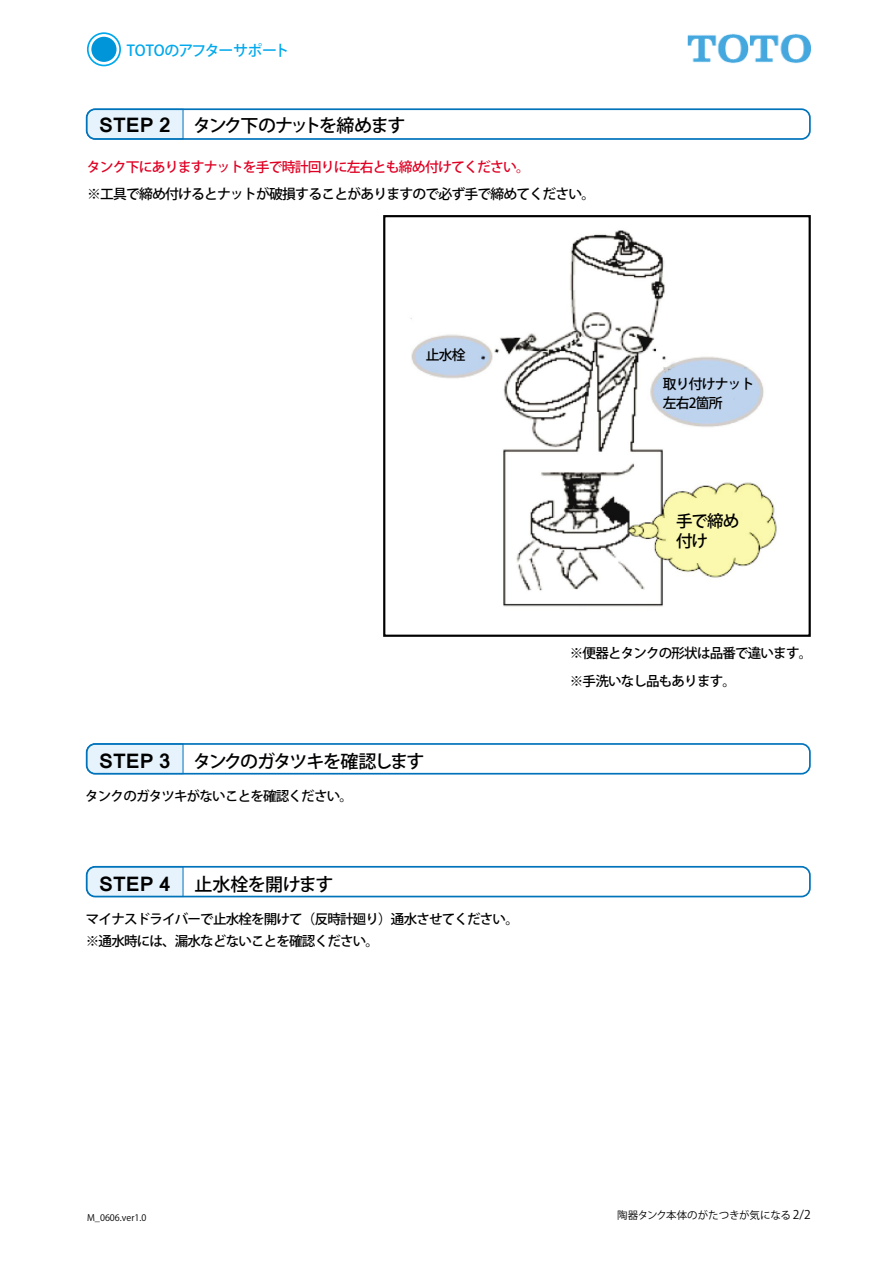
<style>
.page{position:relative;width:893px;height:1263px;background:#fff}
.page>*{position:absolute;margin:0;border:0;box-sizing:border-box;transform-origin:0 0}
.t1{font:700 19.5px "Kartika";color:#000}
.t2{font:500 18px "Koz Go Pro";letter-spacing:-.08em;color:#000}
.t3{font:500 18px "Koz Go Pro";letter-spacing:-.04em;color:#000}
.t4{font:500 16.5px/19.5px "Koz Go Pro";letter-spacing:-.06em;color:#000}
.t5{font:500 15px "Koz Go Pro";letter-spacing:-.04em;color:#00a8ec}
.t6{font:500 13.8px/19.5px "Koz Go Pro";letter-spacing:-.06em;color:#000}
.t7{font:500 13.8px "Koz Go Pro";letter-spacing:-.06em;color:#df0024}
.t8{font:500 13.5px/27.9px "Koz Go Pro";letter-spacing:-.06em;color:#000}
.t9{font:10.5px "Koz Go Pro";letter-spacing:-.005em;color:#000}
.t10{font:9px "Koz Go Pro";color:#000}
.s1{font-size:12px}
</style>
<div class="page">
<div style="left:86px;top:111px;width:98px;height:28px;background:#e6f3fc"></div>
<div style="left:87px;top:32px;width:34px;height:34px;border:2px solid #00a8ec;border-radius:50%"></div>
<div style="left:91px;top:37px;width:25px;height:25px;background:#0095d9;border-radius:50%"></div>
<img style="left:687px;top:33px;width:123px;height:31px">
<div style="left:86px;top:108px;width:724px;height:32px;border:2px solid #0073bb;border-radius:9px"></div>
<div style="left:86px;top:743px;width:98px;height:29px;background:#e6f3fc"></div>
<div style="left:86px;top:743px;width:724px;height:32px;border:2px solid #0073bb;border-radius:9px"></div>
<div style="left:86px;top:866px;width:98px;height:31px;background:#e6f3fc"></div>
<div style="left:86px;top:866px;width:724px;height:31px;border:2px solid #0073bb;border-radius:9px"></div>
<img style="left:410px;top:230px;width:367px;height:377px">
<div style="left:383px;top:215px;width:427px;height:422px;border:2px solid #000"></div>
<p class="t5" style="left:127px;top:41px;width:164px">TOTOのアフターサポート</p>
<h1 class="t1" style="left:99px;top:113px;width:73px">STEP 2</h1>
<h2 class="t2" style="left:193px;top:114px;width:214px">タンク下のナットを締めます</h2>
<p class="t7" style="left:87px;top:158px;width:444px">タンク下にありますナットを手で時計回りに左右とも締め付けてください。</p>
<p class="t6" style="left:87px;top:184px;width:509px">※工具で締め付けるとナットが破損することがありますので必ず手で締めてください。</p>
<p class="t6" style="left:426px;top:346px;width:41px">止水栓</p>
<h1 class="t1" style="left:99px;top:749px;width:73px">STEP 3</h1>
<h2 class="t2" style="left:193px;top:750px;width:233px">タンクのガタツキを確認します</h2>
<p class="t8" style="left:85px;top:783px;width:269px">タンクのガタツキがないことを確認ください。</p>
<h1 class="t1" style="left:99px;top:872px;width:73px">STEP 4</h1>
<h2 class="t3" style="left:194px;top:873px;width:140px">止水栓を開けます</h2>
<p class="t8" style="left:86px;top:908px;width:434px;line-height:22.5px">マイナスドライバーで止水栓を開けて（反時計廻り）通水させてください。※通水時には、漏水などないことを確認ください。</p>
<p class="t6" style="left:663px;top:375px;width:93px">取り付けナット左右2箇所</p>
<p class="t4" style="left:676px;top:512px;width:65px">手で締め付け</p>
<p class="t8" style="left:570px;top:640px;width:244px">※便器とタンクの形状は品番で違います。※手洗いなし品もあります。</p>
<p class="t10" style="left:87px;top:1212px;width:61px">M_0606.ver1.0</p>
<p class="t9" style="left:617px;top:1209px;width:195px">陶器タンク本体のがたつきが気になる <span class="s1">2/2</span></p>
</div>
